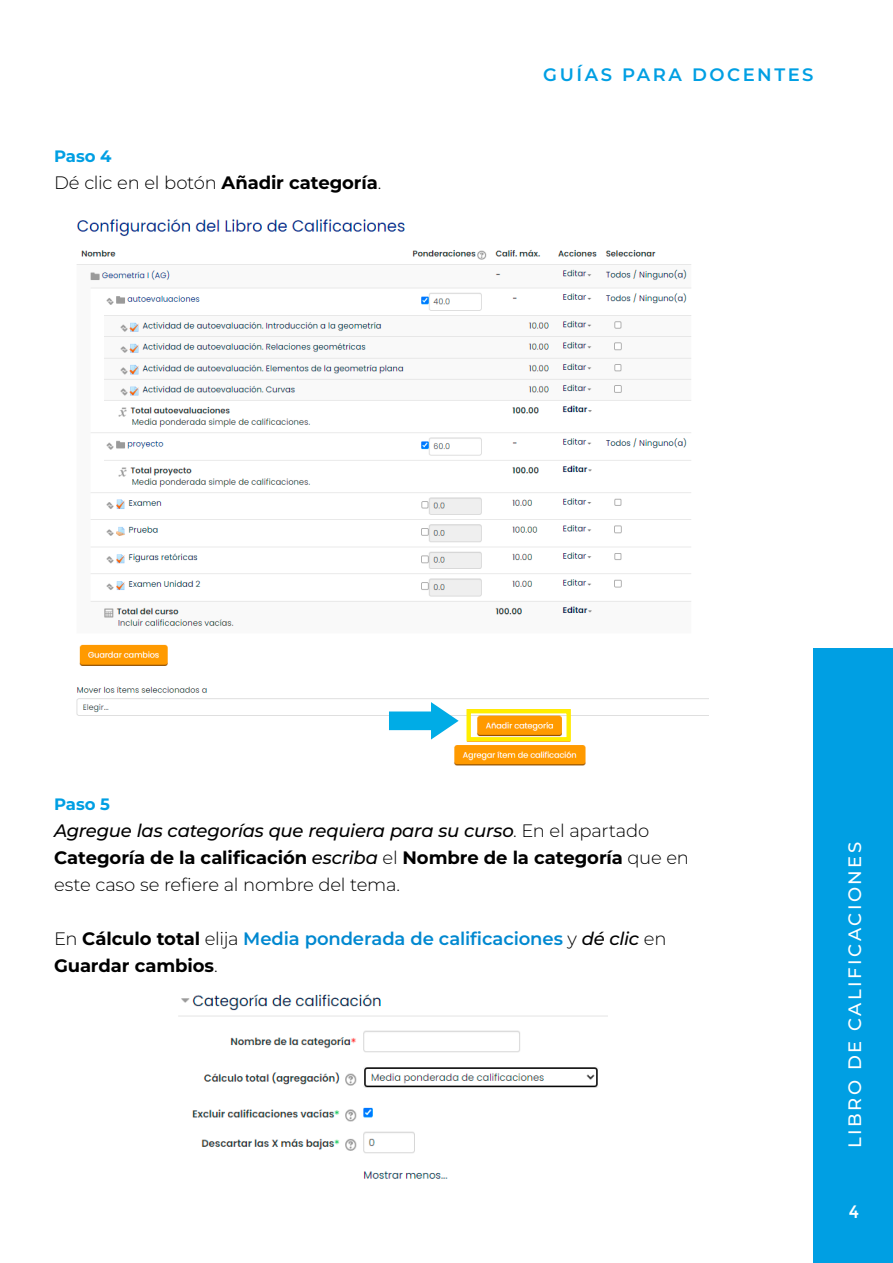
<style>
.page{position:relative;width:893px;height:1263px;background:#fff}
.page>*{position:absolute;margin:0;border:0;box-sizing:border-box;transform-origin:0 0}
.t1{font:300 18px/27px "Montserrat";letter-spacing:-.015em;color:#000}
.t2{font:600 18px/27px "Montserrat";letter-spacing:-.005em;color:#0088d0}
.t3{font:500 18px "Montserrat";letter-spacing:.14em;color:#fff}
.t4{font:600 18px "Montserrat";letter-spacing:.14em;color:#009fe3}
.t5{font:18px "Montserrat";color:#fff}
.t6{font:700 16.5px "Montserrat";color:#009fe3}
.s1{font-weight:700}
.s2{font-weight:500;font-style:italic}
.s3{font-weight:300;color:#000}
.s4{font-weight:700;color:#000}
.s5{font-weight:500;font-style:italic;color:#000}
</style>
<div class="page">
<div style="left:814px;top:648px;width:79px;height:615px;background:#009fe3"></div>
<img style="left:76px;top:219px;width:633px;height:547px">
<div style="left:466px;top:709px;width:105px;height:32px;border:4px solid #fe0"></div>
<img style="left:178px;top:994px;width:429px;height:185px">
<svg style="left:389px;top:702px;width:70px;height:37px"></svg>
<p class="t6" style="left:54px;top:144px;width:59px">Paso 4</p>
<p class="t1" style="left:54px;top:169px;width:329px">Dé clic en el botón <span class="s1">Añadir categoría</span>.</p>
<p class="t4" style="left:543px;top:62px;width:272px">GUÍAS PARA DOCENTES</p>
<p class="t6" style="left:54px;top:792px;width:58px">Paso 5</p>
<p class="t1" style="left:54px;top:817px;width:636px"><span class="s2">Agregue las categorías que requiera para su curso</span>. En el apartado<br><span class="s1">Categoría de la calificación</span> <span class="s2">escriba</span> el <span class="s1">Nombre de la categoría</span> que en este caso se refiere al nombre del tema.</p>
<p class="t2" style="left:54px;top:924px;width:614px"><span class="s3">En</span> <span class="s4">Cálculo total</span> <span class="s3">elija</span> Media ponderada de calificaciones <span class="s3">y</span> <span class="s5">dé clic</span> <span class="s3">en<br></span><span class="s4">Guardar cambios</span><span class="s3">.</span></p>
<p class="t3" style="left:842px;top:1148px;width:308px;rotate:-90deg">LIBRO DE CALIFICACIONES</p>
<p class="t5" style="left:849px;top:1201px;width:12px">4</p>
</div>
